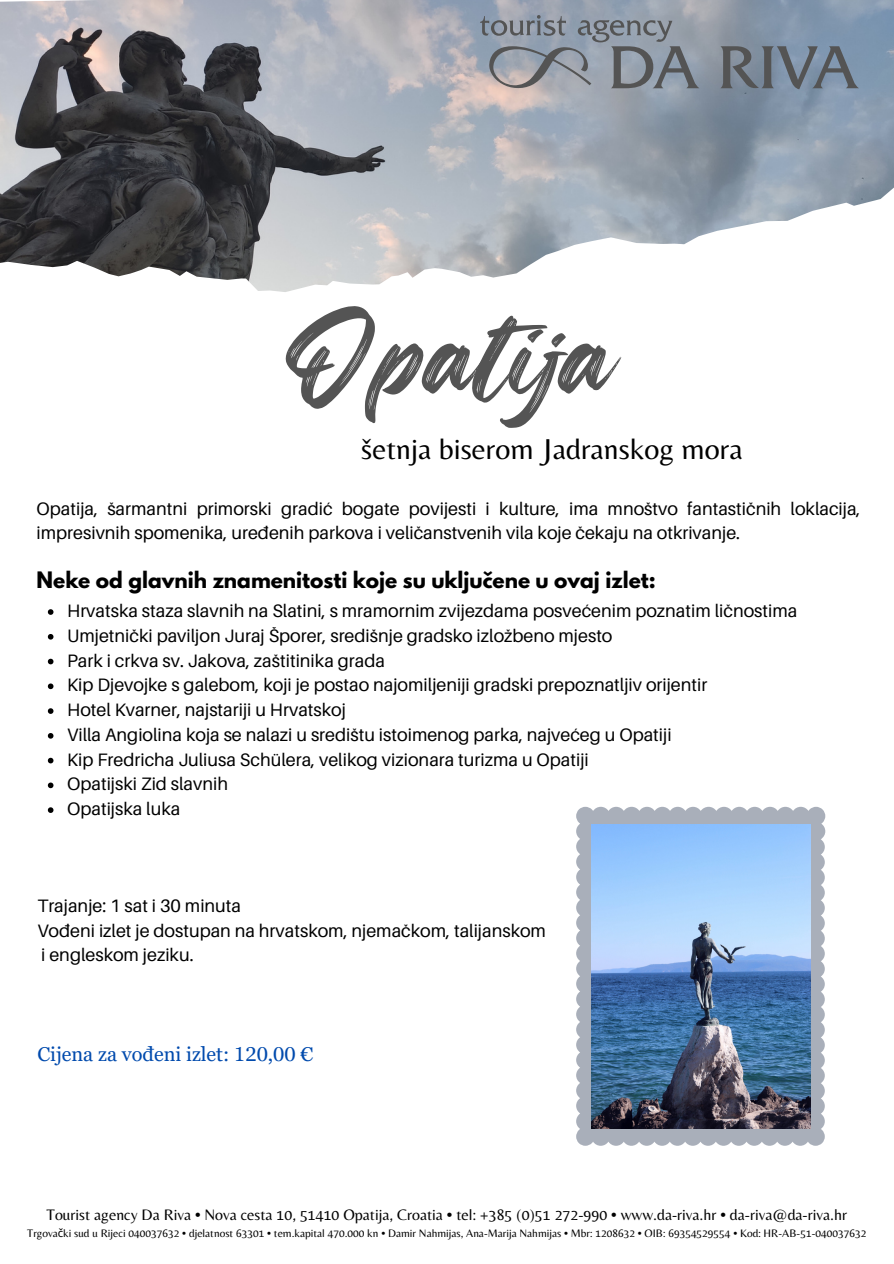
<style>
.page{position:relative;width:894px;height:1264px;background:#fff}
.page>*{position:absolute;margin:0;border:0;box-sizing:border-box;transform-origin:0 0}
.t1{font:105.6px "Regular Brush";color:#545454}
.t2{font:29.85px "Belleza";color:#000}
.t3{font:700 20.1px "League Spartan";color:#000}
.t4{font:19.95px "Georgia Pro";color:#004aad}
.t5{font:18px/24.8px "Aileron";color:#000}
.t6{font:15.75px "Belleza";color:#000}
.t7{font:11.25px "Belleza";color:#000}
.s1{font-family:"Noto Sans"}
</style>
<div class="page">
<img style="left:0;top:0;width:893px;height:292px">
<svg style="left:480px;top:15px;width:378px;height:74px;background:#858f9b"></svg>
<svg style="left:576px;top:806px;width:248px;height:339px;background:#acb3be"></svg>
<img style="left:591px;top:824px;width:218px;height:304px">
<svg style="left:48px;top:609px;width:5px;height:6px"></svg>
<svg style="left:48px;top:634px;width:5px;height:5px"></svg>
<svg style="left:48px;top:658px;width:5px;height:6px"></svg>
<svg style="left:48px;top:683px;width:5px;height:6px"></svg>
<svg style="left:48px;top:708px;width:5px;height:6px"></svg>
<svg style="left:48px;top:733px;width:5px;height:5px"></svg>
<svg style="left:48px;top:757px;width:5px;height:6px"></svg>
<svg style="left:48px;top:782px;width:5px;height:6px"></svg>
<svg style="left:48px;top:807px;width:5px;height:6px"></svg>
<h1 class="t1" style="left:280px;top:272px;width:334px">Opatija</h1>
<p class="t2" style="left:361px;top:431px;width:383px">šetnja biserom Jadranskog mora</p>
<h2 class="t5" style="left:37px;top:495px;width:825px">Opatija, šarmantni primorski gradić bogate povijesti i kulture, ima mnoštvo fantastičnih loklacija, impresivnih spomenika, uređenih parkova i veličanstvenih vila koje čekaju na otkrivanje.</h2>
<h5 class="t3" style="left:37px;top:569px;width:620px">Neke od glavnih znamenitosti koje su uključene u ovaj izlet:</h5>
<h3 class="t5" style="left:67px;top:598px;width:731px">Hrvatska staza slavnih na Slatini, s mramornim zvijezdama posvećenim poznatim ličnostima</h3>
<p class="t5" style="left:67px;top:623px;width:546px">Umjetnički paviljon Juraj Šporer, središnje gradsko izložbeno mjesto</p>
<p class="t5" style="left:67px;top:647px;width:319px">Park i crkva sv. Jakova, zaštitinika grada</p>
<p class="t5" style="left:67px;top:672px;width:641px">Kip Djevojke s galebom, koji je postao najomiljeniji gradski prepoznatljiv orijentir</p>
<p class="t5" style="left:67px;top:697px;width:280px">Hotel Kvarner, najstariji u Hrvatskoj</p>
<p class="t5" style="left:67px;top:722px;width:605px">Villa Angiolina koja se nalazi u središtu istoimenog parka, najvećeg u Opatiji</p>
<p class="t5" style="left:67px;top:746px;width:523px">Kip Fredricha Juliusa Schülera, velikog vizionara turizma u Opatiji</p>
<p class="t5" style="left:67px;top:771px;width:162px">Opatijski Zid slavnih</p>
<p class="t5" style="left:67px;top:796px;width:115px">Opatijska luka</p>
<p class="t5" style="left:37px;top:892px;width:510px">Trajanje: 1 sat i 30 minuta<br>Vođeni izlet je dostupan na hrvatskom, njemačkom, talijanskom i engleskom jeziku.</p>
<h5 class="t4" style="left:37px;top:1043px;width:277px">Cijena za vođeni izlet: 120,00 €</h5>
<h4 class="t6" style="left:47px;top:1205px;width:801px">Tourist agency Da Riva • Nova cesta 10, 51410 Opatija, Croatia • tel: +385 (0)51 272-990 • www.da-riva.hr • da-riva@da-riva.hr</h4>
<p class="t7" style="left:27px;top:1226px;width:840px">Trgova<span class="s1">č</span>ki sud u Rijeci 040037632 • djelatnost 63301 • tem.kapital 470.000 kn • Damir Nahmijas, Ana-Marija Nahmijas • Mbr: 1208632 • OIB: 69354529554 • Kod: HR-AB-51-040037632</p>
</div>
